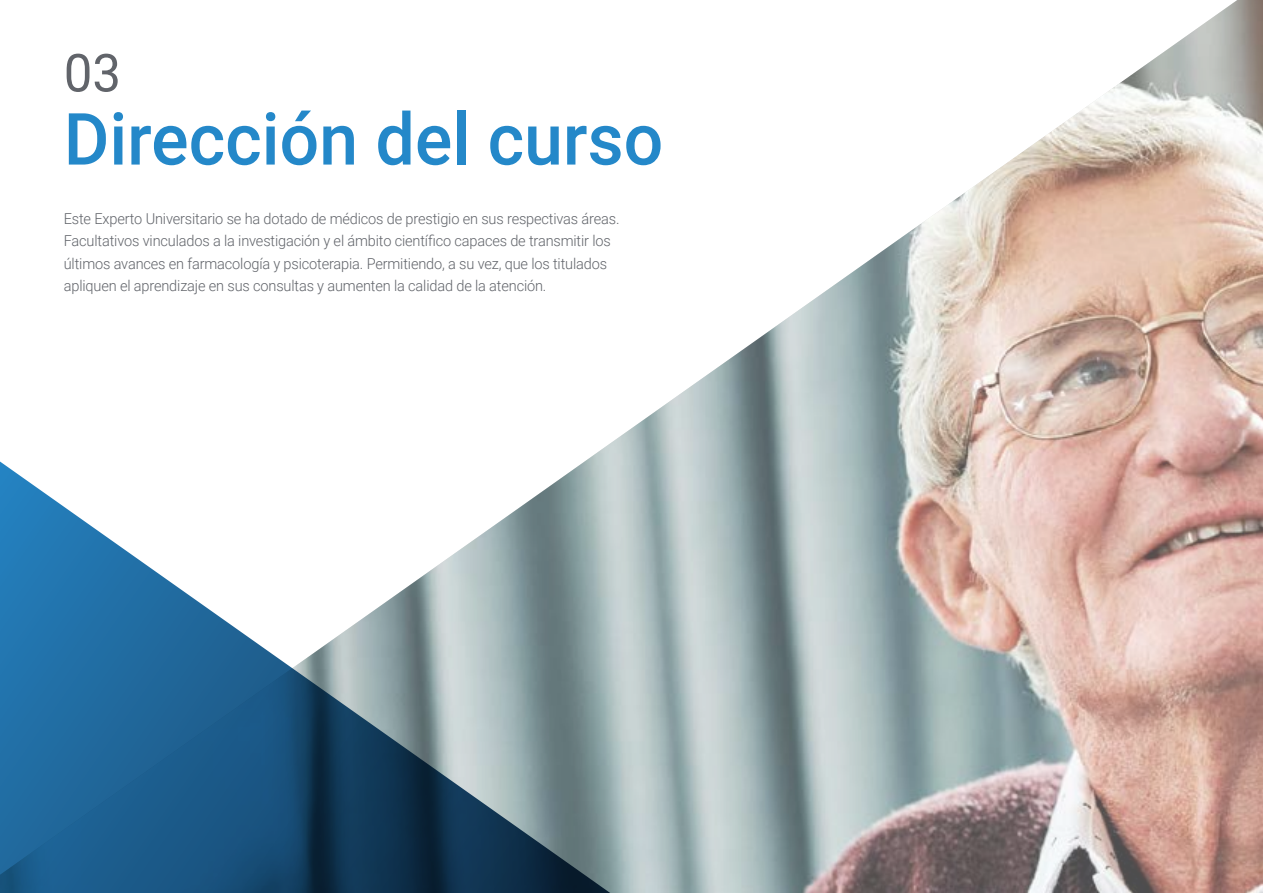
<style>
.page{position:relative;width:1263px;height:893px;background:#fff}
.page>*{position:absolute;margin:0;border:0;box-sizing:border-box;transform-origin:0 0}
.t1{font:500 72px "Roboto";color:#2488c9}
.t2{font:52.5px "Roboto";color:#61646a}
.t3{font:300 15px/22.5px "Roboto";letter-spacing:-.01em;color:#61646a}
</style>
<div class="page">
<img style="left:607px;top:0;width:656px;height:893px">
<svg style="left:0;top:446px;width:640px;height:447px"></svg>
<h2 class="t2" style="left:64px;top:36px;width:59px">03</h2>
<h1 class="t1" style="left:64px;top:89px;width:601px">Dirección del curso</h1>
<p class="t3" style="left:64px;top:207px;width:557px">Este Experto Universitario se ha dotado de médicos de prestigio en sus respectivas áreas.<br>Facultativos vinculados a la investigación y el ámbito científico capaces de transmitir los últimos avances en farmacología y psicoterapia. Permitiendo, a su vez, que los titulados apliquen el aprendizaje en sus consultas y aumenten la calidad de la atención.</p>
</div>
